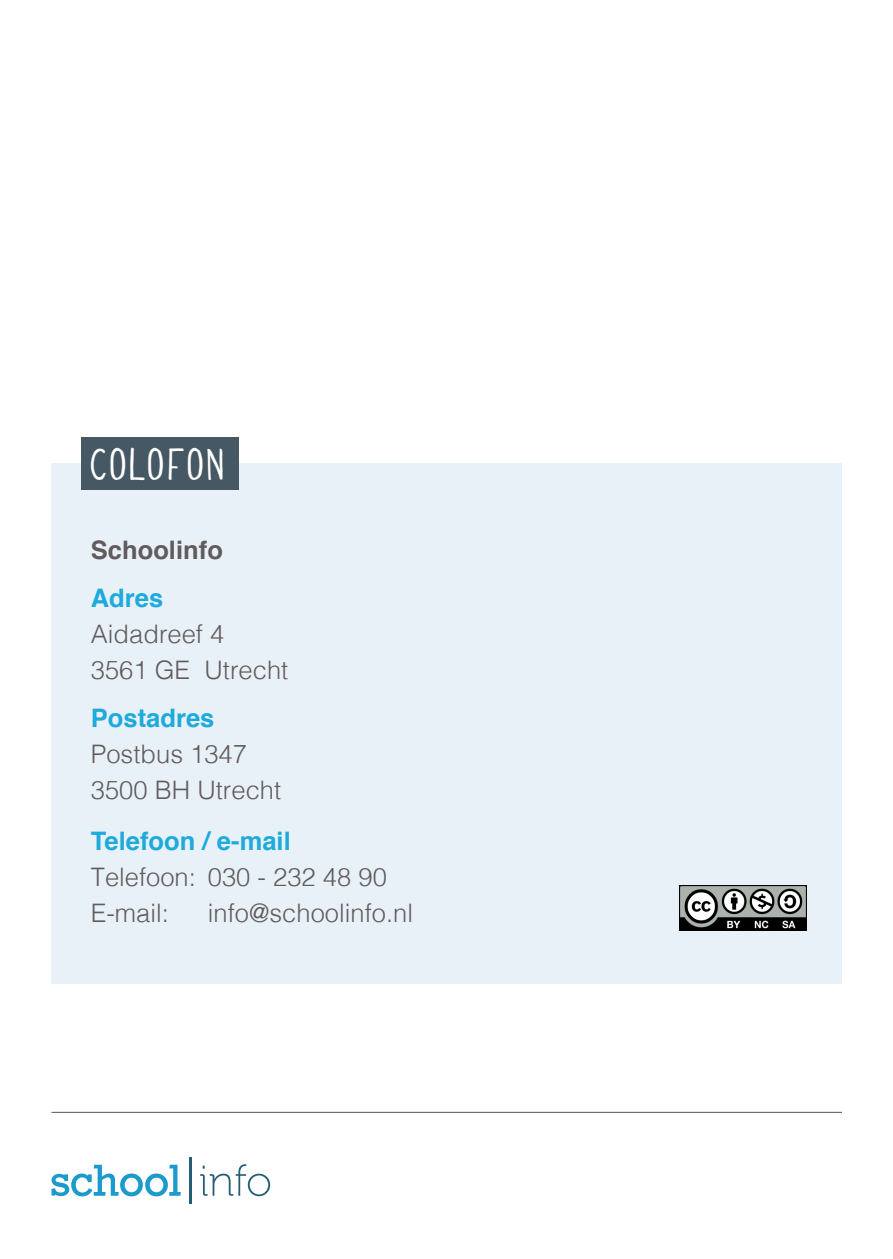
<style>
.page{position:relative;width:893px;height:1259px;background:#fff}
.page>*{position:absolute;margin:0;border:0;box-sizing:border-box;transform-origin:0 0}
.t1{font:37.2px "Dolce Caffe";letter-spacing:.025em;color:#fff}
.t2{font:300 25.5px/36px "Helvetica";color:#615b5b}
.t3{font:700 25.5px "Helvetica";color:#1eaadb}
.t4{font:700 25.5px "Helvetica";color:#615b5b}
</style>
<div class="page">
<div style="left:51px;top:463px;width:791px;height:521px;background:#e8f1f8"></div>
<div style="left:81px;top:437px;width:157px;height:53px;background:#475865"></div>
<svg style="left:200px;top:1164px;width:70px;height:32px"></svg>
<svg style="left:52px;top:1164px;width:129px;height:32px"></svg>
<hr style="left:189px;top:1157px;width:3px;height:46px;background:#245e76">
<hr style="left:52px;top:1111px;width:790px;height:1px;background:#475865">
<img style="left:679px;top:886px;width:128px;height:44px">
<h1 class="t1" style="left:91px;top:439px;width:137px">COLOFON</h1>
<p class="t4" style="left:91px;top:530px;width:134px">Schoolinfo</p>
<p class="t3" style="left:91px;top:578px;width:74px">Adres</p>
<p class="t2" style="left:91px;top:614px;width:199px">Aidadreef 4<br>3561 GE Utrecht</p>
<p class="t3" style="left:91px;top:698px;width:125px">Postadres</p>
<p class="t2" style="left:91px;top:734px;width:192px">Postbus 1347<br>3500 BH Utrecht</p>
<p class="t3" style="left:91px;top:821px;width:201px">Telefoon / e-mail</p>
<p class="t2" style="left:91px;top:857px;width:298px">Telefoon: 030 - 232 48 90<br>E-mail:</p>
<p class="t2" style="left:208px;top:893px;width:207px">info@schoolinfo.nl</p>
</div>
